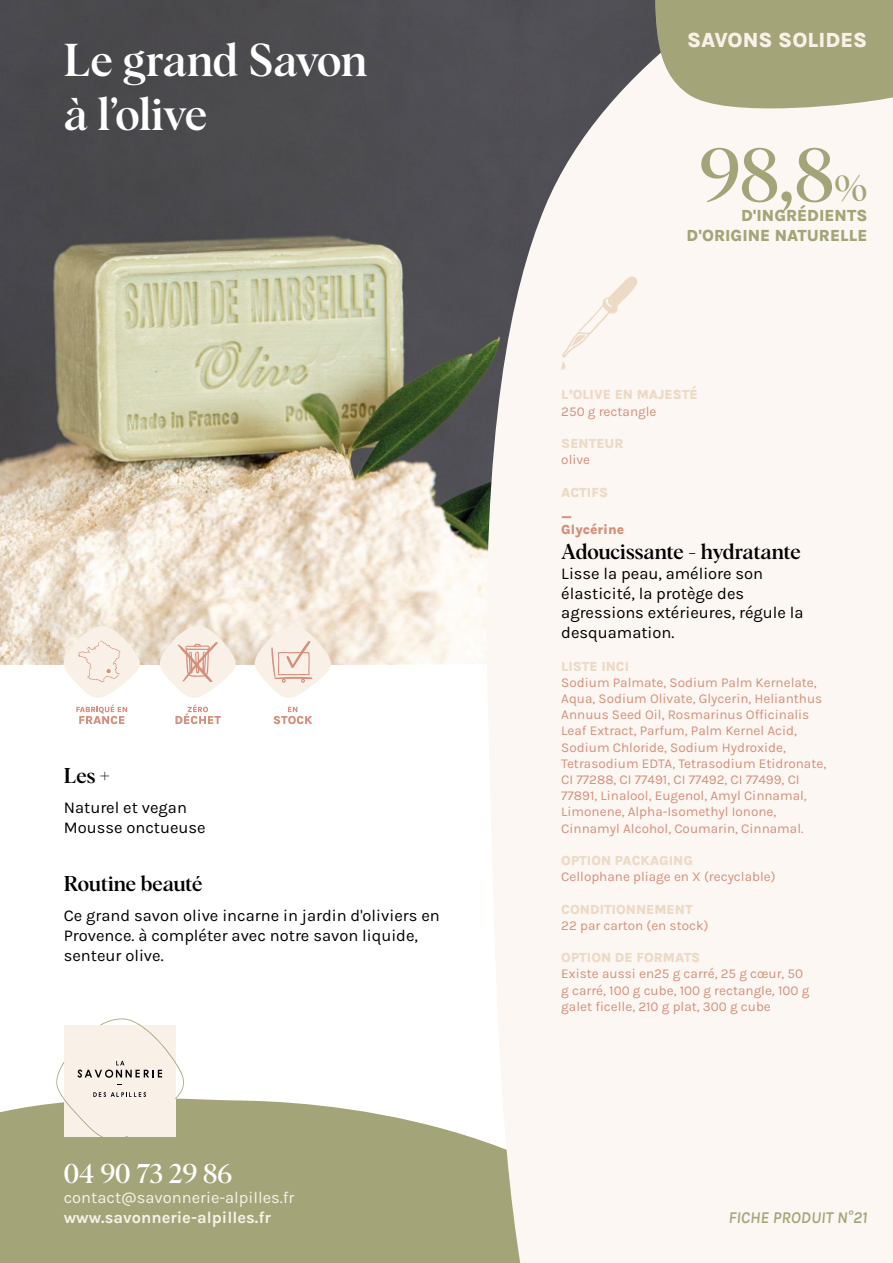
<style>
.page{position:relative;width:893px;height:1263px;background:#fff}
.page>*{position:absolute;margin:0;border:0;box-sizing:border-box;transform-origin:0 0}
.t1{font:500 75px "Albra";color:#a3a578}
.t2{font:500 45px/54px "Albra";letter-spacing:-.01em;color:#fff}
.t3{font:500 27px "Albra";letter-spacing:-.01em;color:#fff}
.t4{font:500 21px "Albra";letter-spacing:-.01em;color:#000}
.t5{font:800 21px "Karla";color:#f9f1e8}
.t6{font:16.5px/19.8px "Karla";color:#000}
.t7{font:800 16.5px/19.8px "Karla";color:#a3a578;text-align:right}
.t8{font:16.5px "Karla";color:#f9f1e8}
.t9{font:700 16.5px "Karla";color:#f9f1e8}
.t10{font:italic 600 16.5px "Karla";color:#a3a578}
.t11{font:13.5px/16.2px "Karla";color:#d58f7c}
.t12{font:800 13.5px "Karla";color:#ecdac5}
.t13{font:800 13.5px/16.2px "Karla";color:#d58f7c}
.s1{font-size:36px}
</style>
<div class="page">
<div style="left:0;top:1098px;width:481px;height:165px;background:#a3a578"></div>
<img style="left:0;top:0;width:481px;height:664px">
<svg style="left:481px;top:0;width:412px;height:1263px;fill:#fcf7f2"></svg>
<svg style="left:652px;top:0;width:241px;height:119px"></svg>
<svg style="left:61px;top:626px;width:80px;height:98px"></svg>
<svg style="left:252px;top:626px;width:80px;height:72px"></svg>
<svg style="left:274px;top:707px;width:39px;height:17px"></svg>
<svg style="left:157px;top:626px;width:80px;height:98px"></svg>
<svg style="left:55px;top:1018px;width:130px;height:123px;background:#ede7dc"></svg>
<svg style="left:561px;top:276px;width:76px;height:94px"></svg>
<h2 class="t2" style="left:64px;top:37px;width:305px">Le grand Savon à l’olive</h2>
<h3 class="t4" style="left:64px;top:767px;width:47px">Les +</h3>
<p class="t6" style="left:64px;top:798px;width:143px">Naturel et vegan<br>Mousse onctueuse</p>
<h3 class="t4" style="left:64px;top:875px;width:140px">Routine beauté</h3>
<p class="t6" style="left:64px;top:906px;width:377px">Ce grand savon olive incarne in jardin d'oliviers en<br>Provence. à compléter avec notre savon liquide, senteur olive.</p>
<h3 class="t5" style="left:687px;top:30px;width:182px">SAVONS SOLIDES</h3>
<h1 class="t1" style="left:699px;top:145px;width:170px">98,8<span class="s1">%</span></h1>
<p class="t7" style="left:687px;top:207px;width:182px">D'INGRÉDIENTS<br>D'ORIGINE NATURELLE</p>
<p class="t12" style="left:561px;top:388px;width:138px">L’OLIVE EN MAJESTÉ</p>
<p class="t11" style="left:561px;top:403px;width:97px">250 g rectangle</p>
<p class="t12" style="left:561px;top:437px;width:64px">SENTEUR</p>
<p class="t11" style="left:561px;top:452px;width:30px">olive</p>
<p class="t12" style="left:561px;top:485px;width:48px">ACTIFS</p>
<p class="t13" style="left:561px;top:506px;width:64px">_<br>Glycérine</p>
<h3 class="t4" style="left:561px;top:543px;width:241px">Adoucissante - hydratante</h3>
<p class="t6" style="left:561px;top:564px;width:244px">Lisse la peau, améliore son élasticité, la protège des agressions extérieures, régule la desquamation.</p>
<p class="t12" style="left:561px;top:659px;width:69px">LISTE INCI</p>
<p class="t11" style="left:561px;top:675px;width:266px">Sodium Palmate, Sodium Palm Kernelate, Aqua, Sodium Olivate, Glycerin, Helianthus Annuus Seed Oil, Rosmarinus Officinalis Leaf Extract, Parfum, Palm Kernel Acid, Sodium Chloride, Sodium Hydroxide, Tetrasodium EDTA, Tetrasodium Etidronate, CI 77288, CI 77491, CI 77492, CI 77499, CI 77891, Linalool, Eugenol, Amyl Cinnamal, Limonene, Alpha-Isomethyl Ionone, Cinnamyl Alcohol, Coumarin, Cinnamal.</p>
<p class="t12" style="left:561px;top:854px;width:133px">OPTION PACKAGING</p>
<p class="t11" style="left:561px;top:869px;width:216px">Cellophane pliage en X (recyclable)</p>
<p class="t12" style="left:561px;top:902px;width:133px">CONDITIONNEMENT</p>
<p class="t11" style="left:561px;top:918px;width:149px">22 par carton (en stock)</p>
<p class="t12" style="left:561px;top:951px;width:141px">OPTION DE FORMATS</p>
<p class="t11" style="left:561px;top:966px;width:249px">Existe aussi en25 g carré, 25 g cœur, 50 g carré, 100 g cube, 100 g rectangle, 100 g galet ficelle, 210 g plat, 300 g cube</p>
<h3 class="t3" style="left:64px;top:1163px;width:170px">04 90 73 29 86</h3>
<p class="t8" style="left:64px;top:1189px;width:232px">contact@savonnerie-alpilles.fr</p>
<p class="t9" style="left:64px;top:1209px;width:209px">www.savonnerie-alpilles.fr</p>
<p class="t10" style="left:728px;top:1207px;width:140px">FICHE PRODUIT N°21</p>
</div>
